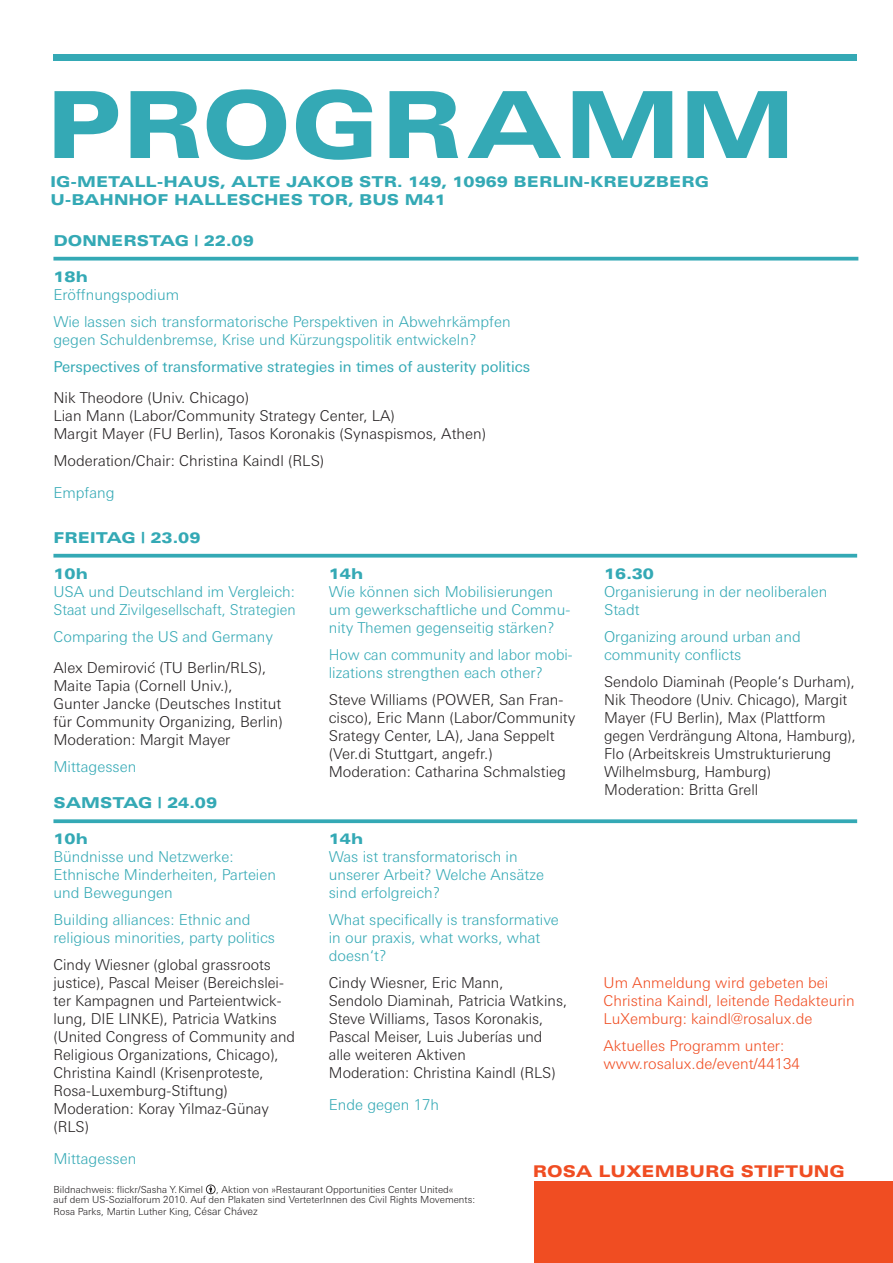
<style>
.page{position:relative;width:893px;height:1263px;background:#fff}
.page>*{position:absolute;margin:0;border:0;box-sizing:border-box;transform-origin:0 0}
.t1{font:900 expanded 92.55px "Univers";color:#34a9b5}
.t2{font:900 expanded 16.2px "Univers";color:#f04d22}
.t3{font:300 15px/18px "Linotype Univers Basic";color:#231f20}
.t4{font:300 15px/18px "Linotype Univers Basic";color:#34a9b5}
.t5{font:900 expanded 15px "Univers";color:#34a9b5}
.t6{font:300 15px/18px "Linotype Univers Basic";color:#f04d22}
.t7{font:15px "Linotype Univers Basic";color:#34a9b5}
.t8{font:300 9.75px/10.5px "Linotype Univers Basic";color:#231f20}
.s1{font-size:10.5px}
</style>
<div class="page">
<div style="left:53px;top:54px;width:804px;height:6px;background:#34a9b5"></div>
<svg style="left:53px;top:257px;width:805px;height:4px;background:#4bb2bd"></svg>
<svg style="left:53px;top:554px;width:804px;height:4px;background:#49b2bc"></svg>
<svg style="left:205px;top:1184px;width:11px;height:11px"></svg>
<svg style="left:53px;top:819px;width:804px;height:4px;background:#46b0bb"></svg>
<div style="left:534px;top:1181px;width:359px;height:82px;background:#f04d22"></div>
<h1 class="t1" style="left:46px;top:71px;width:751px">PROGRAMM</h1>
<p class="t5" style="left:50px;top:173px;width:42px">IG-META</p>
<p class="t5" style="left:134px;top:173px;width:178px">LL-HAUS, ALTE JAKO</p>
<p class="t5" style="left:340px;top:173px;width:187px">B STR . 149, 10969 BER</p>
<p class="t5" style="left:552px;top:173px;width:131px">LIN-KREUZBERG</p>
<p class="t5" style="left:50px;top:191px;width:49px">U-BAHNHOF</p>
<p class="t5" style="left:174px;top:191px;width:66px">HALLESCHES</p>
<p class="t5" style="left:309px;top:191px;width:139px">TOR, BUS M41</p>
<p class="t5" style="left:53px;top:232px;width:202px">DONNERSTAG | 22.09</p>
<p class="t5" style="left:53px;top:268px;width:36px">18H</p>
<p class="t4" style="left:53px;top:281px;width:459px;line-height:27px">Eröffnungspodium<br>Wie lassen sich transformatorische Perspektiven in Abwehrkämpfen</p>
<p class="t4" style="left:53px;top:330px;width:424px">gegen Schuldenbremse, Krise und Kürzungspolitik entwickeln?</p>
<p class="t7" style="left:53px;top:358px;width:478px">Perspectives of transformative strategies in times of austerity politics</p>
<p class="t3" style="left:53px;top:389px;width:434px">Nik Theodore (Univ. Chicago)<br>Lian Mann (Labor/Community Strategy Center, LA)<br>Margit Mayer (FU Berlin), Tasos Koronakis (Synaspismos, Athen)</p>
<p class="t3" style="left:53px;top:452px;width:272px">Moderation/Chair: Christina Kaindl (RLS)</p>
<p class="t4" style="left:53px;top:483px;width:63px">Empfang</p>
<p class="t5" style="left:53px;top:529px;width:148px">FREITAG | 23.09</p>
<p class="t5" style="left:53px;top:565px;width:36px">10H</p>
<p class="t4" style="left:53px;top:582px;width:244px">USA und Deutschland im Vergleich:<br>Staat und Zivilgesellschaft, Strategien</p>
<p class="t4" style="left:53px;top:627px;width:221px">Comparing the US and Germany</p>
<p class="t3" style="left:53px;top:659px;width:231px">Alex Demirovic´ (TU Berlin/RLS),<br>Maite Tapia (Cornell Univ.),<br>Gunter Jancke (Deutsches Institut für Community Organizing, Berlin)<br>Moderation: Margit Mayer</p>
<p class="t4" style="left:53px;top:758px;width:84px">Mittagessen</p>
<p class="t5" style="left:53px;top:794px;width:165px">SAMSTAG | 24.09</p>
<p class="t5" style="left:53px;top:830px;width:36px">10H</p>
<p class="t4" style="left:53px;top:848px;width:224px">Bündnisse und Netzwerke:<br>Ethnische Minderheiten, Parteien und Bewegungen</p>
<p class="t4" style="left:53px;top:911px;width:223px">Building alliances: Ethnic and religious minorities, party politics</p>
<p class="t3" style="left:53px;top:956px;width:243px">Cindy Wiesner (global grassroots justice), Pascal Meiser (Bereichslei&shy;ter Kampagnen und Parteientwick&shy;lung, DIE LINKE), Patricia Watkins (United Congress of Community and<br>Religious Organizations, Chicago),<br>Christina Kaindl (Krisenproteste,<br>Rosa-Luxemburg-Stiftung)<br>Moderation: Koray Yilmaz-Günay (RLS)</p>
<p class="t4" style="left:53px;top:1149px;width:84px">Mittagessen</p>
<p class="t5" style="left:329px;top:565px;width:36px">14H</p>
<p class="t4" style="left:329px;top:582px;width:243px">Wie können sich Mobilisierungen um gewerkschaftliche und Commu&shy;nity Themen gegenseitig stärken?</p>
<p class="t4" style="left:329px;top:645px;width:245px">How can community and labor mobi&shy;lizations strengthen each other?</p>
<p class="t3" style="left:329px;top:690px;width:248px">Steve Williams (POWER, San Fran&shy;cisco), Eric Mann (Labor/Community Srategy Center, LA), Jana Seppelt (Ver.di Stuttgart, angefr.)<br>Moderation: Catharina Schmalstieg</p>
<p class="t5" style="left:329px;top:830px;width:36px">14H</p>
<p class="t4" style="left:329px;top:848px;width:217px">Was ist transformatorisch in unserer Arbeit? Welche Ansätze sind erfolgreich?</p>
<p class="t4" style="left:329px;top:911px;width:232px">What specifically is transformative in our praxis, what works, what doesn‘t?</p>
<p class="t3" style="left:329px;top:974px;width:240px">Cindy Wiesner, Eric Mann,<br>Sendolo Diaminah, Patricia Watkins,<br>Steve Williams, Tasos Koronakis,<br>Pascal Meiser, Luis Juberías und alle weiteren Aktiven<br>Moderation: Christina Kaindl (RLS)</p>
<p class="t4" style="left:329px;top:1095px;width:112px">Ende gegen 17h</p>
<p class="t5" style="left:604px;top:565px;width:51px">16.30</p>
<p class="t4" style="left:604px;top:582px;width:225px">Organisierung in der neoliberalen<br>Stadt</p>
<p class="t4" style="left:604px;top:627px;width:198px">Organizing around urban and community conflicts</p>
<p class="t3" style="left:604px;top:672px;width:253px">Sendolo Diaminah (People‘s Durham), Nik Theodore (Univ. Chicago), Margit Mayer (FU Berlin), Max (Plattform gegen Verdrängung Altona, Hamburg), Flo (Arbeitskreis Umstrukturierung Wilhelmsburg, Hamburg)<br>Moderation: Britta Grell</p>
<p class="t6" style="left:603px;top:974px;width:253px">Um Anmeldung wird gebeten bei<br>Christina Kaindl, leitende Redakteurin<br>Luxemburg: kaindl@rosalux.de</p>
<p class="t6" style="left:603px;top:1037px;width:198px">Aktuelles Programm unter: www.rosalux.de/event/44134</p>
<p class="t2" style="left:533px;top:1162px;width:314px">ROSA LUXEMBURG STIFTUNG</p>
<p class="t8" style="left:53px;top:1184px;width:423px;text-indent:163px">, Aktion von »Restaurant Opportunities Center United«<br>auf dem US-Sozialforum 2010. Auf den Plakaten sind VerteterInnen des Civil Rights Movements:</p>
<p class="t8" style="left:53px;top:1206px;width:206px">Rosa Parks, Martin Luther King, <span class="s1">César Chávez</span></p>
<p class="t8" style="left:53px;top:1184px;width:151px">Bildnachweis: flickr/Sasha Y.Kimel</p>
</div>
